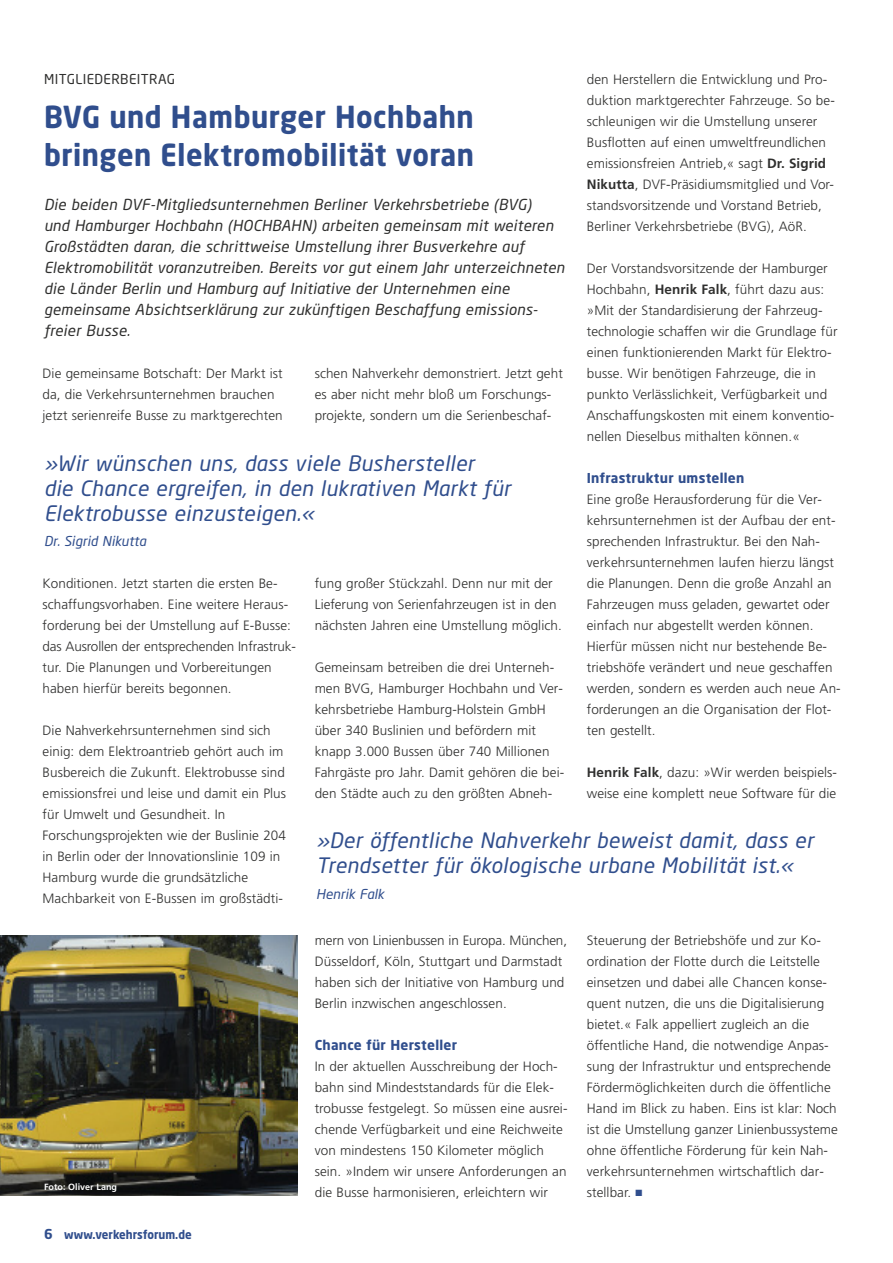
<style>
.page{position:relative;width:893px;height:1263px;background:#fff}
.page>*{position:absolute;margin:0;border:0;box-sizing:border-box;transform-origin:0 0}
.t1{font:700 30px/37.5px "Neo Sans Pro";letter-spacing:.02em;color:#304e8d;scale:.94 1}
.t2{font:italic 21px/25.2px "Neo Sans Pro";letter-spacing:.02em;color:#304e8d}
.t3{font:italic 15px/21px "Neo Sans Pro";letter-spacing:.02em;color:#2f2f2e}
.t4{font:300 13.5px/21px "Frutiger";letter-spacing:.005em;color:#2f2f2e}
.t5{font:700 13.5px "Neo Sans Pro";letter-spacing:.02em;color:#304e8d}
.t6{font:italic 13.5px "Neo Sans Pro";letter-spacing:.005em;color:#304e8d}
.t7{font:13.5px "Neo Sans Pro";letter-spacing:.03em;color:#2f2f2e}
.t8{font:700 12px "Neo Sans Pro";color:#304e8d;scale:.94 1}
.t9{font:700 9px "Frutiger";color:#fff}
.s1{font-weight:700}
.s2{font-size:13.5px}
.s3{color:#304e8d}
</style>
<div class="page">
<img style="left:0;top:935px;width:298px;height:260px">
<p class="t4" style="left:587px;top:70px;width:249px">den Herstellern die Entwicklung und Pro&shy;duktion marktgerechter Fahrzeuge. So be&shy;schleunigen wir die Umstellung unserer Busflotten auf einen umweltfreundlichen emissionsfreien Antrieb,« sagt <span class="s1">Dr. Sigrid Nikutta</span>, DVF-Präsidiumsmitglied und Vor&shy;standsvorsitzende und Vorstand Betrieb, Berliner Verkehrsbetriebe (BVG), AöR.</p>
<p class="t4" style="left:587px;top:259px;width:252px">Der Vorstandsvorsitzende der Hamburger Hochbahn, <span class="s1">Henrik Falk</span>, führt dazu aus: »Mit der Standardisierung der Fahrzeug&shy;technologie schaffen wir die Grundlage für einen funktionierenden Markt für Elektro&shy;busse. Wir benötigen Fahrzeuge, die in punkto Verlässlichkeit, Verfügbarkeit und Anschaffungskosten mit einem konventio&shy;nellen Dieselbus mithalten können.«</p>
<p class="t5" style="left:587px;top:473px;width:159px">Infrastruktur umstellen</p>
<p class="t4" style="left:587px;top:490px;width:255px">Eine große Herausforderung für die Ver&shy;kehrsunternehmen ist der Aufbau der ent&shy;sprechenden Infrastruktur. Bei den Nah&shy;verkehrsunternehmen laufen hierzu längst die Planungen. Denn die große Anzahl an Fahrzeugen muss geladen, gewartet oder einfach nur abgestellt werden können.<br>Hierfür müssen nicht nur bestehende Be&shy;triebshöfe verändert und neue geschaffen werden, sondern es werden auch neue An&shy;forderungen an die Organisation der Flot&shy;ten gestellt.</p>
<p class="t4" style="left:587px;top:763px;width:252px"><span class="s1">Henrik Falk</span>, dazu: »Wir werden beispiels&shy;weise eine komplett neue Software für die</p>
<p class="t7" style="left:44px;top:74px;width:132px">MITGLIEDERBEITRAG</p>
<h1 class="t1" style="left:44px;top:101px;width:459px">BVG und Hamburger Hochbahn bringen Elektromobilität voran</h1>
<p class="t3" style="left:44px;top:195px;width:522px">Die beiden DVF-Mitgliedsunternehmen Berliner Verkehrsbetriebe (BVG)<br>und Hamburger Hochbahn (HOCHBAHN) arbeiten gemeinsam mit weiteren Großstädten daran, die schrittweise Umstellung ihrer Busverkehre auf Elektromobilität voranzutreiben. Bereits vor gut einem Jahr unterzeichneten die Länder Berlin und Hamburg auf Initiative der Unternehmen eine gemeinsame Absichtserklärung zur zukünftigen Beschaffung emissions&shy;freier Busse.</p>
<p class="t4" style="left:315px;top:364px;width:250px">schen Nahverkehr demonstriert. Jetzt geht es aber nicht mehr bloß um Forschungs&shy;projekte, sondern um die Serienbeschaf-</p>
<p class="t4" style="left:43px;top:364px;width:242px">Die gemeinsame Botschaft: Der Markt ist da, die Verkehrsunternehmen brauchen jetzt serienreife Busse zu marktgerechten</p>
<h2 class="t2" style="left:44px;top:452px;width:468px">»Wir wünschen uns, dass viele Bushersteller<br>die Chance ergreifen, in den lukrativen Markt für<br>Elektrobusse einzusteigen.«</h2>
<p class="t6" style="left:44px;top:536px;width:104px">Dr. Sigrid Nikutta</p>
<p class="t4" style="left:315px;top:574px;width:249px">fung großer Stückzahl. Denn nur mit der<br>Lieferung von Serienfahrzeugen ist in den nächsten Jahren eine Umstellung möglich.</p>
<p class="t4" style="left:315px;top:658px;width:251px">Gemeinsam betreiben die drei Unterneh&shy;men BVG, Hamburger Hochbahn und Ver&shy;kehrsbetriebe Hamburg-Holstein GmbH über 340 Buslinien und befördern mit knapp 3.000 Bussen über 740 Millionen Fahrgäste pro Jahr. Damit gehören die bei&shy;den Städte auch zu den größten Abneh-</p>
<p class="t4" style="left:43px;top:574px;width:255px">Konditionen. Jetzt starten die ersten Be&shy;schaffungsvorhaben. Eine weitere Heraus&shy;forderung bei der Umstellung auf E-Busse: das Ausrollen der entsprechenden Infrastruk&shy;tur. Die Planungen und Vorbereitungen haben hierfür bereits begonnen.</p>
<p class="t4" style="left:43px;top:721px;width:245px">Die Nahverkehrsunternehmen sind sich einig: dem Elektroantrieb gehört auch im Busbereich die Zukunft. Elektrobusse sind emissionsfrei und leise und damit ein Plus für Umwelt und Gesundheit. In Forschungsprojekten wie der Buslinie 204 in Berlin oder der Innovationslinie 109 in Hamburg wurde die grundsätzliche Machbarkeit von E-Bussen im großstädti-</p>
<h2 class="t2" style="left:316px;top:830px;width:499px">»Der öffentliche Nahverkehr beweist damit, dass er<br>Trendsetter für ökologische urbane Mobilität ist.«</h2>
<p class="t6" style="left:316px;top:888px;width:70px">Henrik Falk</p>
<p class="t9" style="left:44px;top:1184px;width:75px">Foto: Oliver Lang</p>
<p class="t8" style="left:44px;top:1230px;width:159px"><span class="s2">6</span> www.verkehrsforum.de</p>
<p class="t4" style="left:315px;top:931px;width:254px">mern von Linienbussen in Europa. München, Düsseldorf, Köln, Stuttgart und Darmstadt haben sich der Initiative von Hamburg und Berlin inzwischen angeschlossen.</p>
<p class="t5" style="left:315px;top:1040px;width:144px">Chance für Hersteller</p>
<p class="t4" style="left:315px;top:1057px;width:254px">In der aktuellen Ausschreibung der Hoch&shy;bahn sind Mindeststandards für die Elek&shy;trobusse festgelegt. So müssen eine ausrei&shy;chende Verfügbarkeit und eine Reichweite von mindestens 150 Kilometer möglich sein. »Indem wir unsere Anforderungen an die Busse harmonisieren, erleichtern wir</p>
<p class="t4" style="left:587px;top:931px;width:253px">Steuerung der Betriebshöfe und zur Ko&shy;ordination der Flotte durch die Leitstelle einsetzen und dabei alle Chancen konse&shy;quent nutzen, die uns die Digitalisierung bietet.« Falk appelliert zugleich an die öffentliche Hand, die notwendige Anpas&shy;sung der Infrastruktur und entsprechende Fördermöglichkeiten durch die öffentliche Hand im Blick zu haben. Eins ist klar: Noch ist die Umstellung ganzer Linienbussysteme ohne öffentliche Förderung für kein Nah&shy;verkehrsunternehmen wirtschaftlich dar&shy;stellbar. <span class="s3">■</span></p>
</div>
